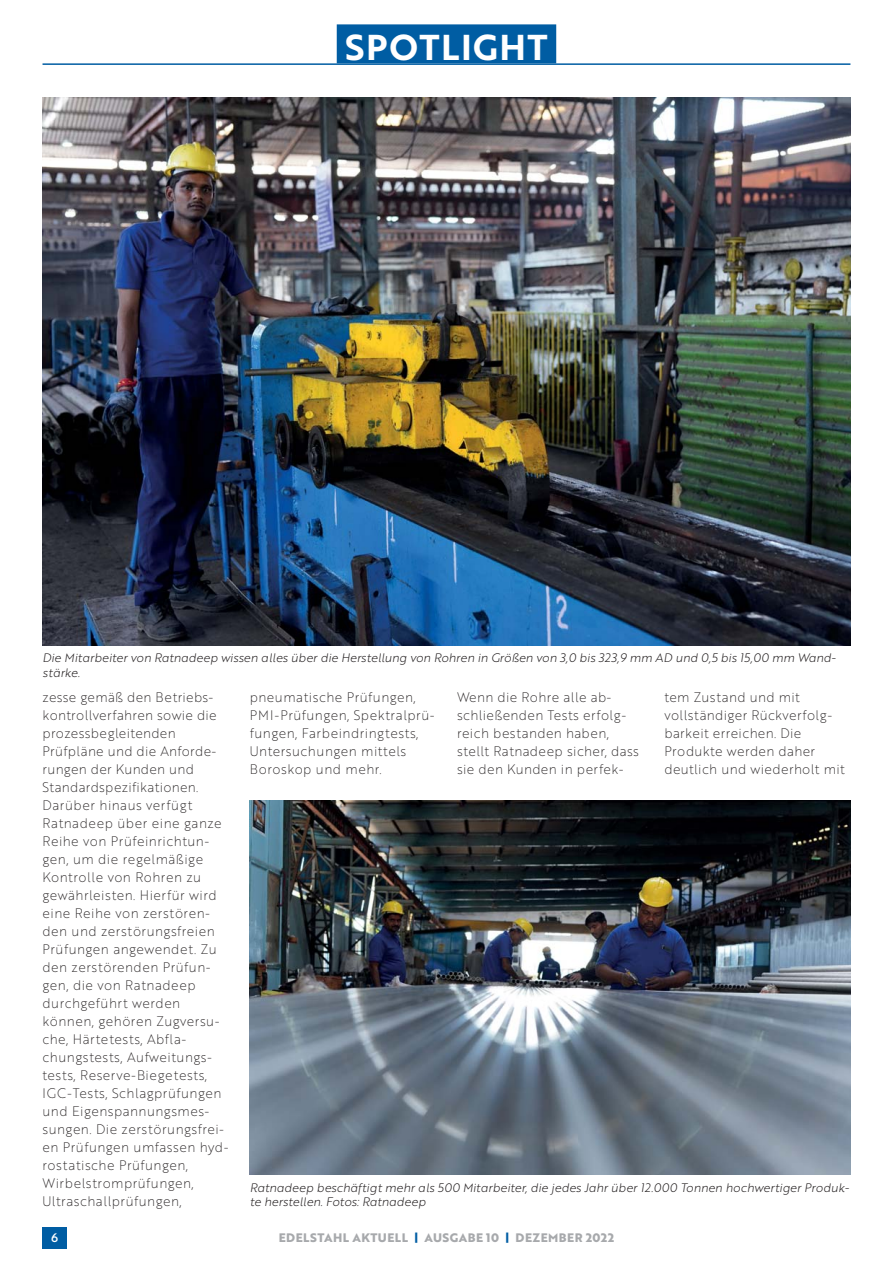
<style>
.page{position:relative;width:893px;height:1263px;background:#fff}
.page>*{position:absolute;margin:0;border:0;box-sizing:border-box;transform-origin:0 0}
.t1{font:34.95px "Brother 1816 Bold";letter-spacing:.04em;color:#fff}
.t2{font:13.5px/18px "Brother 1816 Thin";letter-spacing:.035em;color:#231f20;scale:.96 1}
.t3{font:12px/14.4px "Brother 1816 Light Italic";letter-spacing:-.005em;color:#231f20}
.t4{font:700 12px "Brother 1816 Extra";letter-spacing:.04em;color:#a7a9ac}
.t5{font:12px "Brother 1816 Medium";color:#fff}
.s1{color:#005da3}
</style>
<div class="page">
<div style="left:43px;top:1227px;width:24px;height:21px;background:#005da3"></div>
<div style="left:337px;top:24px;width:219px;height:39px;background:#005da3"></div>
<hr style="left:43px;top:63px;width:807px;height:2px;background:#005da3">
<img style="left:250px;top:800px;width:600px;height:375px">
<img style="left:43px;top:98px;width:807px;height:547px">
<h1 class="t1" style="left:345px;top:35px;width:204px">SPOTLIGHT</h1>
<p class="t3" style="left:43px;top:652px;width:795px">Die Mitarbeiter von Ratnadeep wissen alles über die Herstellung von Rohren in Größen von 3,0 bis 323,9 mm AD und 0,5 bis 15,00 mm Wand&shy;stärke.</p>
<p class="t2" style="left:43px;top:690px;width:195px">zesse gemäß den Betriebs&shy;kontrollverfahren sowie die prozessbegleitenden<br>Prüfpläne und die Anforde&shy;rungen der Kunden und<br>Standardspezifikationen.<br>Darüber hinaus verfügt<br>Ratnadeep über eine ganze<br>Reihe von Prüfeinrichtun&shy;gen, um die regelmäßige<br>Kontrolle von Rohren zu gewährleisten. Hierfür wird eine Reihe von zerstören&shy;den und zerstörungsfreien<br>Prüfungen angewendet. Zu den zerstörenden Prüfun&shy;gen, die von Ratnadeep durchgeführt werden können, gehören Zugversu&shy;che, Härtetests, Abfla&shy;chungstests, Aufweitungs&shy;tests, Reserve-Biegetests,<br>IGC-Tests, Schlagprüfungen und Eigenspannungsmes&shy;sungen. Die zerstörungsfrei&shy;en Prüfungen umfassen hyd&shy;rostatische Prüfungen,<br>Wirbelstromprüfungen,<br>Ultraschallprüfungen,</p>
<p class="t2" style="left:250px;top:690px;width:194px">pneumatische Prüfungen,<br>PMI-Prüfungen, Spektralprü&shy;fungen, Farbeindringtests,<br>Untersuchungen mittels<br>Boroskop und mehr.</p>
<p class="t2" style="left:457px;top:690px;width:191px">Wenn die Rohre alle ab&shy;schließenden Tests erfolg&shy;reich bestanden haben, stellt Ratnadeep sicher, dass sie den Kunden in perfek-</p>
<p class="t2" style="left:664px;top:690px;width:189px">tem Zustand und mit vollständiger Rückverfolg&shy;barkeit erreichen. Die<br>Produkte werden daher deutlich und wiederholt mit</p>
<p class="t3" style="left:250px;top:1182px;width:601px">Ratnadeep beschäftigt mehr als 500 Mitarbeiter, die jedes Jahr über 12.000 Tonnen hochwertiger Produk&shy;te herstellen. Fotos: Ratnadeep</p>
<p class="t5" style="left:51px;top:1233px;width:9px">6</p>
<p class="t4" style="left:279px;top:1233px;width:337px">EDELSTAHL AKTUELL <span class="s1">|</span> AUSGABE 10 <span class="s1">|</span> DEZEMBER 2022</p>
</div>
